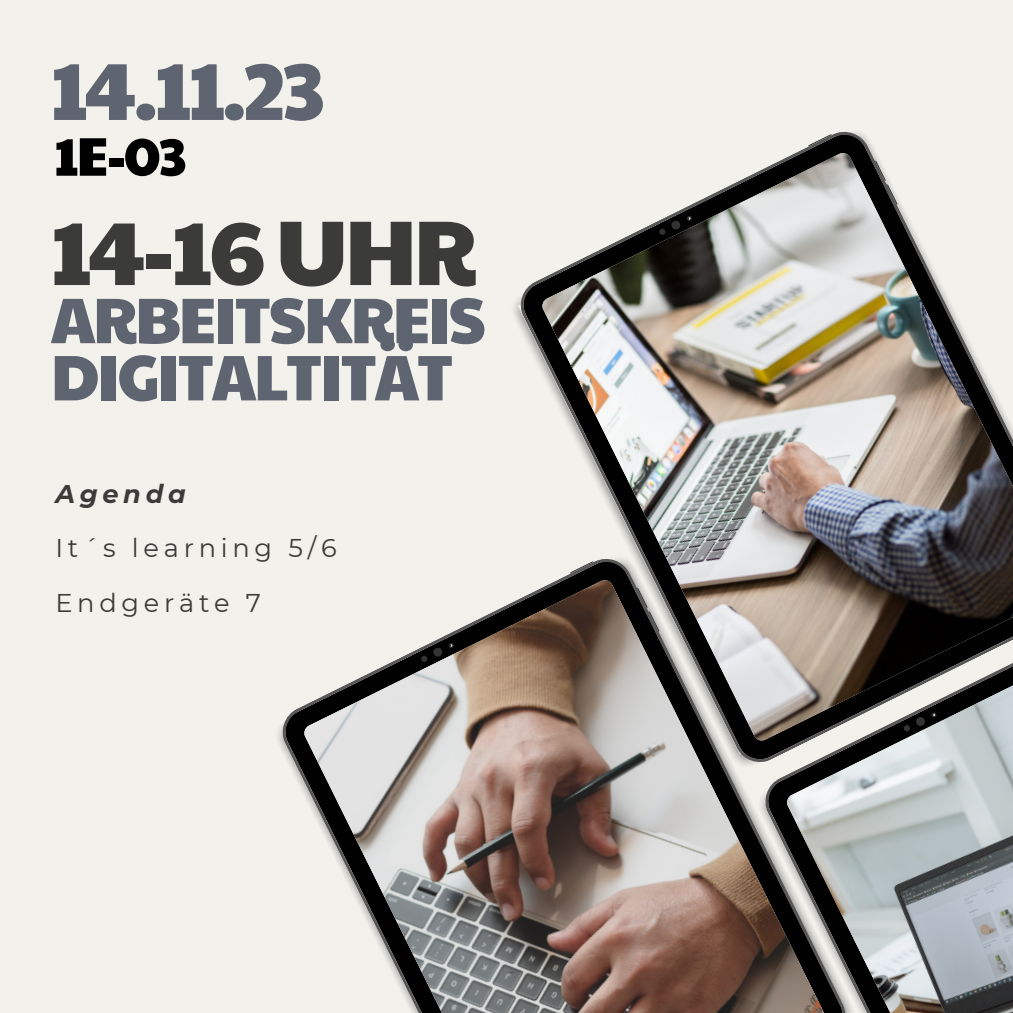
<style>
.page{position:relative;width:1013px;height:1013px;background:#fff}
.page>*{position:absolute;margin:0;border:0;box-sizing:border-box;transform-origin:0 0}
.t1{font:91.88px "Paytone One";letter-spacing:-.045em;color:#3b3b3a}
.t2{font:83.12px "Paytone One";color:#5f6471}
.t3{font:64.38px "Paytone One";letter-spacing:-.045em;color:#5f6471}
.t4{font:54.38px "Paytone One";color:#000}
.t5{font:25.62px "Montserrat";letter-spacing:.185em;color:#3b3b3a}
.t6{font:italic 700 25.62px "Montserrat";letter-spacing:.185em;color:#3b3b3a}
</style>
<div class="page">
<div style="left:0;top:0;width:1012px;height:1012px;background:#f3f1ec"></div>
<svg style="left:279px;top:706px;width:24px;height:85px"></svg>
<img style="left:303px;top:600px;width:458px;height:412px">
<svg style="left:421px;top:642px;width:33px;height:20px"></svg>
<svg style="left:517px;top:131px;width:358px;height:634px"></svg>
<img style="left:541px;top:152px;width:471px;height:589px">
<svg style="left:659px;top:216px;width:33px;height:19px"></svg>
<svg style="left:874px;top:160px;width:24px;height:45px"></svg>
<svg style="left:807px;top:134px;width:24px;height:12px"></svg>
<svg style="left:761px;top:624px;width:251px;height:388px;background:#6e6761"></svg>
<img style="left:786px;top:648px;width:226px;height:364px">
<svg style="left:903px;top:716px;width:22px;height:15px"></svg>
<svg style="left:931px;top:712px;width:5px;height:5px"></svg>
<p class="t2" style="left:51px;top:27px;width:277px">14.11.23</p>
<p class="t4" style="left:54px;top:115px;width:134px">1E-03</p>
<p class="t1" style="left:51px;top:183px;width:428px">14-16UHR</p>
<p class="t3" style="left:51px;top:271px;width:437px">ARBEITSKREIS</p>
<p class="t3" style="left:51px;top:329px;width:404px">DIGITALTITÄT</p>
<p class="t6" style="left:55px;top:478px;width:132px">Agenda</p>
<p class="t5" style="left:55px;top:532px;width:283px">It´s learning 5/6</p>
<p class="t5" style="left:55px;top:587px;width:207px">Endgeräte 7</p>
</div>
